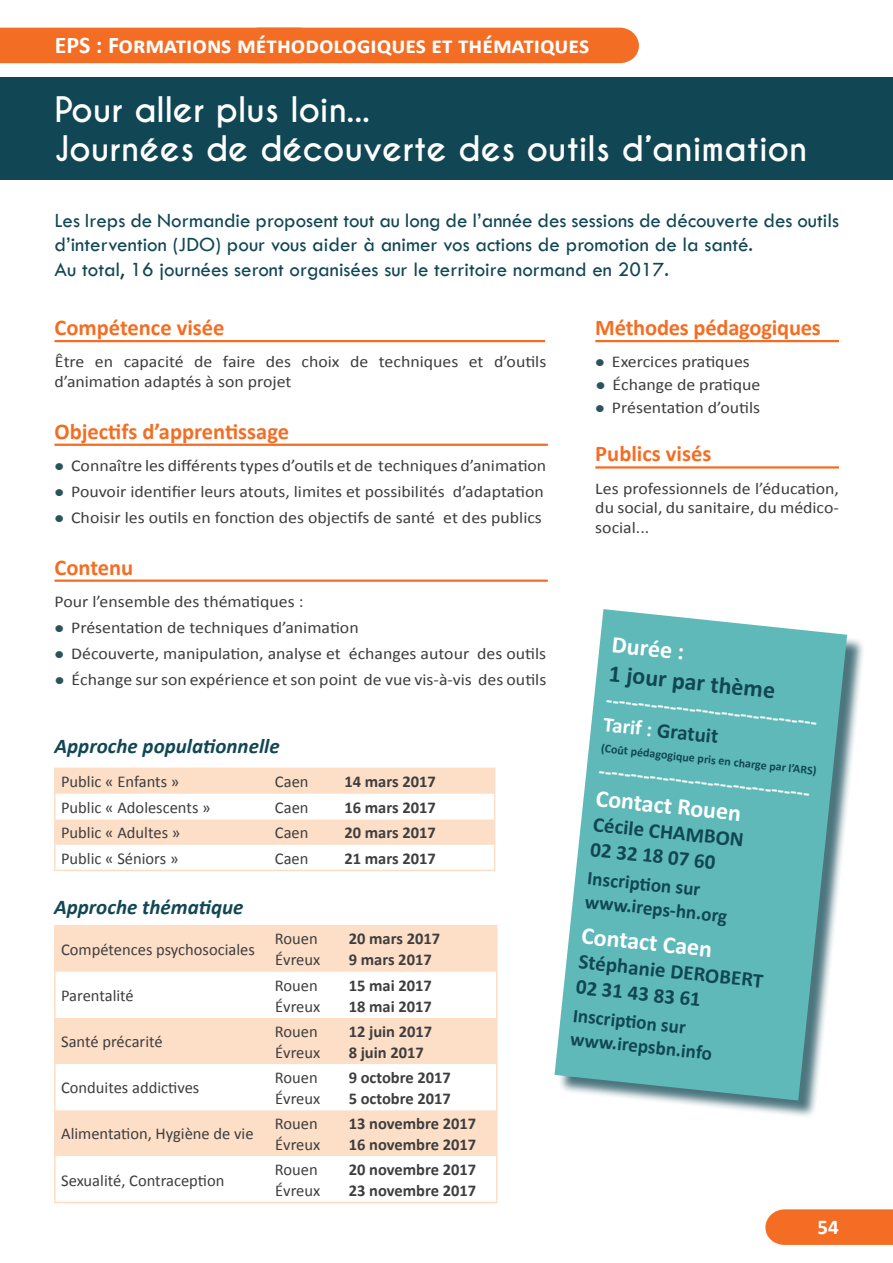
<style>
.page{position:relative;width:893px;height:1263px;background:#fff}
.page>*{position:absolute;margin:0;border:0;box-sizing:border-box;transform-origin:0 0}
.t1{font:700 33px/39px "Caviar Dreams";color:#fff}
.t2{font:700 24px "Calibri";color:#fff}
.t3{font:700 24px "Calibri";color:#114754}
.t4{font:700 22.5px "Calibri";color:#f36e24}
.t5{font:21px/24.6px "Tw Cen";color:#114754}
.t6{font:700 21px/25.2px "Calibri";color:#fff}
.t7{font:700 21px/25.2px "Calibri";color:#114754}
.t8{font:italic 700 21px "Calibri";color:#114754}
.t9{font:700 19.5px/23.4px "Calibri";color:#114754}
.t10{font:16.5px/26px "Calibri";color:#3e3e3f;scale:1.08 1}
.t11{font:16.5px/21px "Calibri";color:#3e3e3f}
.t12{font:700 16.5px/21px "Calibri";color:#3e3e3f}
.t13{font:700 12px "Calibri";color:#114754}
.s1{color:#114754}
</style>
<div class="page">
<svg style="left:765px;top:1209px;width:128px;height:36px;background:#f3742e"></svg>
<div style="left:0;top:78px;width:893px;height:102px;background:#114754"></div>
<div style="left:0;top:28px;width:639px;height:35px;background:#f36e24"></div>
<div style="left:557px;top:612px;width:308px;height:507px;background:#114754;opacity:.75"></div>
<svg style="left:554px;top:609px;width:293px;height:491px;background:#77c0c1"></svg>
<hr style="left:54px;top:340px;width:491px;height:2px;background:#f36e24">
<hr style="left:54px;top:444px;width:494px;height:2px;background:#f36e24">
<hr style="left:54px;top:579px;width:494px;height:3px;background:#f36e24">
<div style="left:56px;top:926px;width:440px;height:46px;background:#fddec7"></div>
<svg style="left:56px;top:1018px;width:440px;height:184px"></svg>
<hr style="left:54px;top:925px;width:215px;height:1px;background:#fddec7">
<hr style="left:54px;top:926px;width:2px;height:46px;background:#fddec7">
<hr style="left:269px;top:925px;width:73px;height:1px;background:#fddec7">
<hr style="left:342px;top:925px;width:155px;height:1px;background:#fddec7">
<hr style="left:496px;top:926px;width:1px;height:46px;background:#fddec7">
<hr style="left:54px;top:972px;width:2px;height:46px;background:#fddec7">
<hr style="left:496px;top:972px;width:1px;height:46px;background:#fddec7">
<hr style="left:54px;top:1018px;width:2px;height:46px;background:#fddec7">
<hr style="left:496px;top:1018px;width:1px;height:46px;background:#fddec7">
<hr style="left:54px;top:1064px;width:2px;height:46px;background:#fddec7">
<hr style="left:496px;top:1064px;width:1px;height:46px;background:#fddec7">
<hr style="left:54px;top:1110px;width:2px;height:46px;background:#fddec7">
<hr style="left:496px;top:1110px;width:1px;height:46px;background:#fddec7">
<hr style="left:54px;top:1156px;width:2px;height:46px;background:#fddec7">
<hr style="left:496px;top:1156px;width:1px;height:46px;background:#fddec7">
<hr style="left:54px;top:1202px;width:215px;height:1px;background:#fddec7">
<hr style="left:269px;top:1202px;width:73px;height:1px;background:#fddec7">
<hr style="left:342px;top:1202px;width:155px;height:1px;background:#fddec7">
<hr style="left:595px;top:340px;width:244px;height:2px;background:#f36e24">
<hr style="left:595px;top:466px;width:244px;height:3px;background:#f36e24">
<hr style="left:54px;top:767px;width:215px;height:2px;background:#fddec7">
<hr style="left:54px;top:769px;width:2px;height:25px;background:#fddec7">
<hr style="left:269px;top:767px;width:69px;height:2px;background:#fddec7">
<hr style="left:338px;top:767px;width:157px;height:2px;background:#fddec7">
<hr style="left:54px;top:794px;width:2px;height:25px;background:#fddec7">
<hr style="left:54px;top:819px;width:2px;height:26px;background:#fddec7">
<hr style="left:54px;top:845px;width:2px;height:25px;background:#fddec7">
<svg style="left:55px;top:769px;width:440px;height:101px"></svg>
<hr style="left:54px;top:870px;width:215px;height:1px;background:#fddec7">
<hr style="left:269px;top:870px;width:69px;height:1px;background:#fddec7">
<hr style="left:338px;top:870px;width:157px;height:1px;background:#fddec7">
<h2 class="t2" style="left:55px;top:30px;width:536px">EPS : Formations méthodologiques et thématiques</h2>
<h1 class="t1" style="left:54px;top:91px;width:754px">Pour aller plus loin...<br>Journées de découverte des outils d’animation</h1>
<p class="t5" style="left:54px;top:208px;width:786px">Les Ireps de Normandie proposent tout au long de l’année des sessions de découverte des outils d’intervention (JDO) pour vous aider à animer vos actions de promotion de la santé.<br>Au total, 16 journées seront organisées sur le territoire normand en 2017.</p>
<h3 class="t4" style="left:54px;top:313px;width:172px">Compétence visée</h3>
<p class="t10" style="left:54px;top:352px;width:457px;line-height:19.5px">Être en capacité de faire des choix de techniques et d’outils d’animation adaptés à son projet</p>
<h3 class="t4" style="left:54px;top:417px;width:236px">Objectifs d’apprentissage</h3>
<p class="t10" style="left:71px;top:453px;width:441px">Connaître les différents types d’outils et de techniques d’animation<br>Pouvoir identifier leurs atouts, limites et possibilités d’adaptation<br>Choisir les outils en fonction des objectifs de santé et des publics</p>
<h3 class="t4" style="left:54px;top:553px;width:80px">Contenu</h3>
<p class="t10" style="left:71px;top:588px;width:441px;text-indent:-17px">Pour l’ensemble des thématiques :<br>Présentation de techniques d’animation<br>Découverte, manipulation, analyse et échanges autour des outils Échange sur son expérience et son point de vue vis-à-vis des outils</p>
<p class="t8" style="left:54px;top:733px;width:227px">Approche populationnelle</p>
<p class="t11" style="left:61px;top:771px;width:120px">Public « Enfants »</p>
<p class="t11" style="left:275px;top:771px;width:35px">Caen</p>
<p class="t12" style="left:344px;top:771px;width:93px">14 mars 2017</p>
<p class="t11" style="left:61px;top:797px;width:151px">Public « Adolescents »</p>
<p class="t11" style="left:275px;top:797px;width:35px">Caen</p>
<p class="t12" style="left:344px;top:797px;width:93px">16 mars 2017</p>
<p class="t11" style="left:61px;top:822px;width:121px">Public « Adultes »</p>
<p class="t11" style="left:275px;top:822px;width:35px">Caen</p>
<p class="t12" style="left:344px;top:822px;width:93px">20 mars 2017</p>
<p class="t11" style="left:61px;top:848px;width:119px">Public « Séniors »</p>
<p class="t11" style="left:275px;top:848px;width:35px">Caen</p>
<p class="t12" style="left:344px;top:848px;width:93px">21 mars 2017</p>
<p class="t8" style="left:54px;top:894px;width:191px">Approche thématique</p>
<p class="t11" style="left:61px;top:939px;width:195px">Compétences psychosociales</p>
<p class="t11" style="left:275px;top:928px;width:47px">Rouen<br>Évreux</p>
<p class="t12" style="left:349px;top:928px;width:93px">20 mars 2017<br>9 mars 2017</p>
<p class="t11" style="left:61px;top:985px;width:74px">Parentalité</p>
<p class="t11" style="left:275px;top:975px;width:47px">Rouen<br>Évreux</p>
<p class="t12" style="left:349px;top:974px;width:85px">15 mai 2017<br>18 mai 2017</p>
<p class="t11" style="left:61px;top:1031px;width:103px">Santé précarité</p>
<p class="t11" style="left:275px;top:1021px;width:47px">Rouen<br>Évreux</p>
<p class="t12" style="left:349px;top:1021px;width:85px">12 juin 2017<br>8 juin 2017</p>
<p class="t11" style="left:61px;top:1077px;width:140px">Conduites addictives</p>
<p class="t11" style="left:275px;top:1067px;width:47px">Rouen<br>Évreux</p>
<p class="t12" style="left:349px;top:1067px;width:104px">9 octobre 2017<br>5 octobre 2017</p>
<p class="t11" style="left:61px;top:1123px;width:194px">Alimentation, Hygiène de vie</p>
<p class="t11" style="left:275px;top:1113px;width:47px">Rouen<br>Évreux</p>
<p class="t12" style="left:349px;top:1113px;width:129px">13 novembre 2017<br>16 novembre 2017</p>
<p class="t11" style="left:61px;top:1170px;width:165px">Sexualité, Contraception</p>
<p class="t11" style="left:275px;top:1159px;width:47px">Rouen<br>Évreux</p>
<p class="t12" style="left:349px;top:1159px;width:129px">20 novembre 2017<br>23 novembre 2017</p>
<h3 class="t4" style="left:595px;top:313px;width:227px">Méthodes pédagogiques</h3>
<p class="t10" style="left:612px;top:351px;width:139px;line-height:22.6px">Exercices pratiques<br>Échange de pratique<br>Présentation d’outils</p>
<h3 class="t4" style="left:595px;top:440px;width:118px">Publics visés</h3>
<p class="t10" style="left:595px;top:478px;width:227px;line-height:19.5px;text-align:justify">Les professionnels de l’éducation, du social, du sanitaire, du médico&shy;social...</p>
<h2 class="t2" style="left:614px;top:629px;width:74px;rotate:6deg">Durée :</h2>
<h2 class="t3" style="left:611px;top:658px;width:169px;rotate:6deg">1 jour par thème</h2>
<p class="t6" style="left:608px;top:687px;width:214px;rotate:6deg">---------------------------------<br>Tarif : <span class="s1">Gratuit</span></p>
<p class="t13" style="left:602px;top:740px;width:218px;rotate:6deg">(Coût pédagogique pris en charge par l’ARS)</p>
<p class="t6" style="left:600px;top:758px;width:214px;rotate:6deg">---------------------------------</p>
<h2 class="t2" style="left:598px;top:782px;width:147px;rotate:6deg">Contact Rouen</h2>
<p class="t7" style="left:595px;top:811px;width:153px;rotate:6deg">Cécile CHAMBON<br>02 32 18 07 60</p>
<p class="t9" style="left:589px;top:866px;width:144px;rotate:6deg">Inscripti on sur www.ireps-hn.org</p>
<h2 class="t2" style="left:583px;top:920px;width:133px;rotate:6deg">Contact Caen</h2>
<p class="t7" style="left:580px;top:949px;width:187px;rotate:6deg">Stéphanie DEROBERT<br>02 31 43 83 61</p>
<p class="t9" style="left:574px;top:1004px;width:144px;rotate:6deg">Inscripti on sur www.irepsbn.info</p>
<p class="t6" style="left:817px;top:1214px;width:23px">54</p>
</div>
